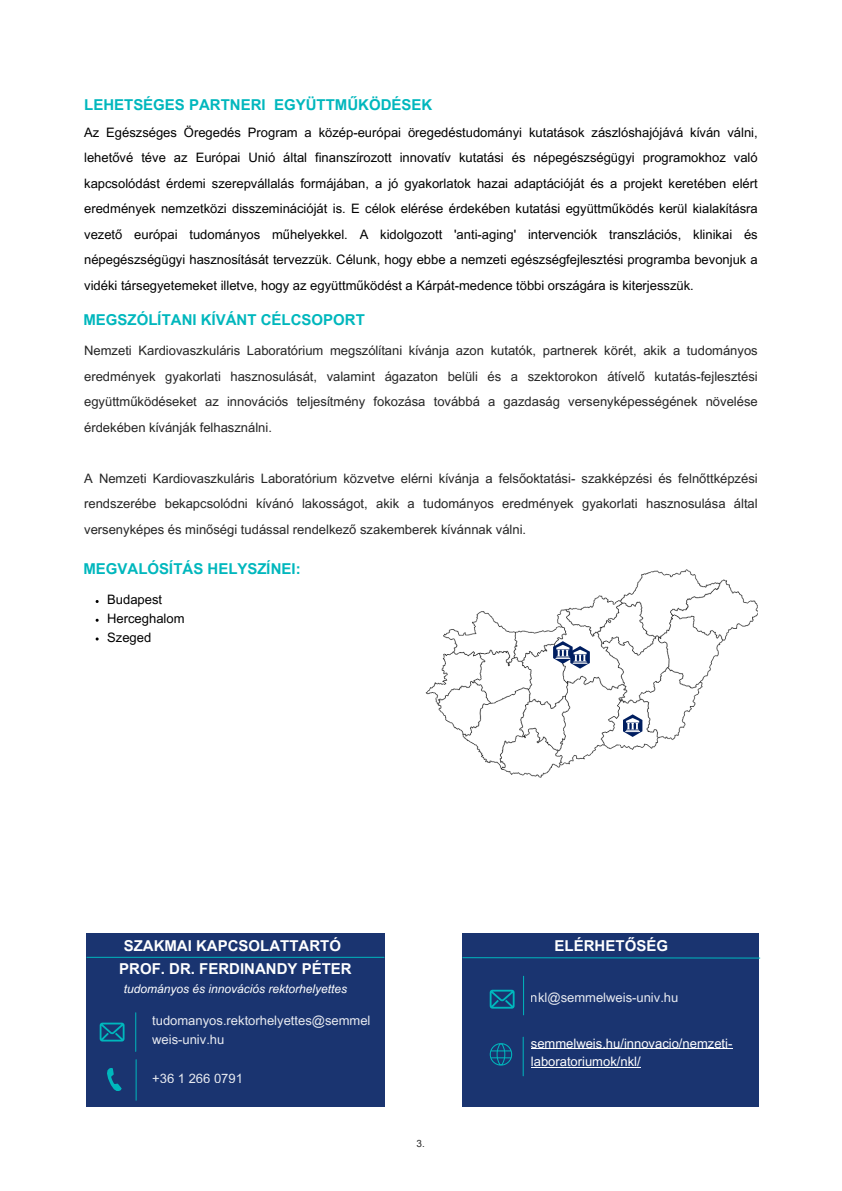
<style>
.page{position:relative;width:842px;height:1191px;background:#fff}
.page>*{position:absolute;margin:0;border:0;box-sizing:border-box;transform-origin:0 0}
.t1{font:700 15px "Arial MT Pro";color:#00b7bd}
.t2{font:700 15px "Arial MT Pro";color:#fff}
.t3{font:13px/25.5px "Arial MT Pro";color:#000;text-align:justify}
.t4{font:13px/25.5px "Arial MT Pro";color:#252525;text-align:justify}
.t5{font:13px/18.8px "Arial MT Pro";color:#fff}
.t6{font:italic 12px "Arial MT Pro";color:#fff}
.t7{font:10px "Arial MT Pro";color:#252525}
</style>
<div class="page">
<div style="left:86px;top:933px;width:298px;height:173px;background:#1a3470"></div>
<svg style="left:107px;top:1068px;width:15px;height:23px"></svg>
<hr style="left:136px;top:1059px;width:1px;height:41px;background:#00b7bd">
<svg style="left:100px;top:1022px;width:24px;height:19px"></svg>
<hr style="left:135px;top:1012px;width:1px;height:39px;background:#00b7bd">
<div style="left:462px;top:933px;width:297px;height:173px;background:#1a3470"></div>
<svg style="left:490px;top:989px;width:24px;height:19px"></svg>
<hr style="left:523px;top:976px;width:1px;height:38px;background:#00b7bd">
<hr style="left:531px;top:1048px;width:201px;height:1px;background:#fff">
<hr style="left:531px;top:1066px;width:110px;height:1px;background:#fff">
<svg style="left:490px;top:1043px;width:22px;height:22px"></svg>
<hr style="left:87px;top:956px;width:297px;height:1px;background:#00b7bd">
<svg style="left:462px;top:957px;width:299px;height:1px"></svg>
<hr style="left:523px;top:1037px;width:1px;height:38px;background:#00b7bd">
<img style="left:425px;top:569px;width:332px;height:209px">
<svg style="left:623px;top:714px;width:19px;height:22px"></svg>
<svg style="left:553px;top:641px;width:37px;height:27px"></svg>
<h1 class="t1" style="left:84px;top:99px;width:350px">LEHETSÉGES PARTNERI EGYÜTTMŰKÖDÉSEK</h1>
<h2 class="t3" style="left:84px;top:121px;width:675px">Az Egészséges Öregedés Program a közép-európai öregedéstudományi kutatások zászlóshajójává kíván válni, lehetővé téve az Európai Unió által finanszírozott innovatív kutatási és népegészségügyi programokhoz való kapcsolódást érdemi szerepvállalás formájában, a jó gyakorlatok hazai adaptációját és a projekt keretében elért eredmények nemzetközi disszeminációját is. E célok elérése érdekében kutatási együttműködés kerül kialakításra vezető európai tudományos műhelyekkel. A kidolgozott 'anti-aging' intervenciók transzlációs, klinikai és népegészségügyi hasznosítását tervezzük. Célunk, hogy ebbe a nemzeti egészségfejlesztési programba bevonjuk a vidéki társegyetemeket illetve, hogy az együttműködést a Kárpát-medence többi országára is kiterjesszük.</h2>
<h1 class="t1" style="left:83px;top:314px;width:283px">MEGSZÓLÍTANI KÍVÁNT CÉLCSOPORT</h1>
<h2 class="t4" style="left:84px;top:339px;width:675px">Nemzeti Kardiovaszkuláris Laboratórium megszólítani kívánja azon kutatók, partnerek körét, akik a tudományos eredmények gyakorlati hasznosulását, valamint ágazaton belüli és a szektorokon átívelő kutatás-fejlesztési együttműködéseket az innovációs teljesítmény fokozása továbbá a gazdaság versenyképességének növelése érdekében kívánják felhasználni.</h2>
<h2 class="t4" style="left:84px;top:467px;width:675px">A Nemzeti Kardiovaszkuláris Laboratórium közvetve elérni kívánja a felsőoktatási- szakképzési és felnőttképzési rendszerébe bekapcsolódni kívánó lakosságot, akik a tudományos eredmények gyakorlati hasznosulása által versenyképes és minőségi tudással rendelkező szakemberek kívánnak válni.</h2>
<h1 class="t1" style="left:83px;top:563px;width:219px">MEGVALÓSÍTÁS HELYSZÍNEI:</h1>
<p class="t3" style="left:107px;top:588px;width:56px">Budapest</p>
<p class="t3" style="left:107px;top:607px;width:79px">Herceghalom</p>
<p class="t3" style="left:107px;top:626px;width:46px">Szeged</p>
<p class="t2" style="left:124px;top:939px;width:219px">SZAKMAI KAPCSOLATTARTÓ</p>
<h1 class="t2" style="left:555px;top:940px;width:115px">ELÉRHETŐSÉG</h1>
<p class="t2" style="left:119px;top:962px;width:234px">PROF. DR. FERDINANDY PÉTER</p>
<p class="t6" style="left:124px;top:984px;width:225px">tudományos és innovációs rektorhelyettes</p>
<p class="t5" style="left:152px;top:1012px;width:220px">tudomanyos.rektorhelyettes@semmel weis-univ.hu</p>
<p class="t5" style="left:152px;top:1070px;width:92px">+36 1 266 0791</p>
<h1 class="t7" style="left:416px;top:1139px;width:10px">3.</h1>
<p class="t5" style="left:531px;top:989px;width:149px">nkl@semmelweis-univ.hu</p>
<p class="t5" style="left:531px;top:1035px;width:203px">semmelweis.hu/innovacio/nemzeti&shy;laboratoriumok/nkl/</p>
</div>
